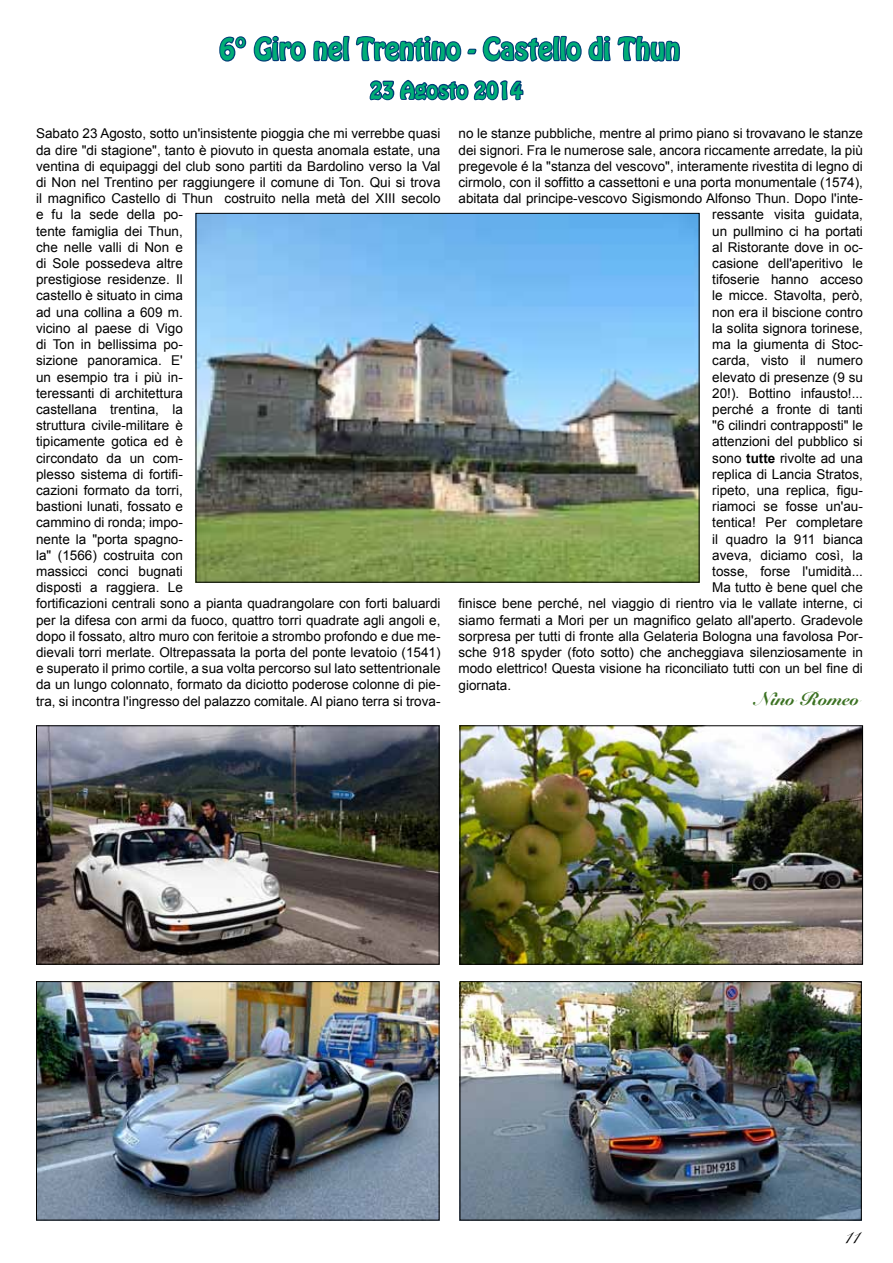
<style>
.page{position:relative;width:893px;height:1263px;background:#fff}
.page>*{position:absolute;margin:0;border:0;box-sizing:border-box;transform-origin:0 0}
.t1{font:27px "Hobo Std";color:#00ae76}
.t2{font:21px "Hobo Std";color:#00ae76}
.t3{font:21px "Snell Roundhand";color:#000}
.t4{font:900 18px "Snell Roundhand";color:#3c7223}
.t5{font:13.5px/16.2px "Arial";color:#000}
.s1{font-weight:700}
</style>
<div class="page">
<img style="left:198px;top:215px;width:499px;height:366px">
<img style="left:462px;top:983px;width:398px;height:235px">
<div style="left:460px;top:981px;width:402px;height:239px;border:1px solid #000"></div>
<img style="left:38px;top:983px;width:399px;height:235px">
<div style="left:36px;top:981px;width:403px;height:239px;border:1px solid #000"></div>
<svg style="left:219px;top:36px;width:28px;height:26px"></svg>
<svg style="left:253px;top:35px;width:427px;height:27px"></svg>
<img style="left:38px;top:727px;width:399px;height:235px">
<div style="left:36px;top:725px;width:403px;height:239px;border:1px solid #000"></div>
<img style="left:462px;top:727px;width:399px;height:235px">
<div style="left:460px;top:725px;width:403px;height:239px;border:1px solid #000"></div>
<svg style="left:369px;top:79px;width:155px;height:22px"></svg>
<h1 class="t1" style="left:219px;top:30px;width:462px">6° Giro nel Trentino - Castello di Thun</h1>
<h2 class="t2" style="left:370px;top:76px;width:154px">23 Agosto 2014</h2>
<p class="t5" style="left:36px;top:126px;width:406px">Sabato 23 Agosto, sotto un'insistente pioggia che mi verrebbe quasi da dire "di stagione", tanto è piovuto in questa anomala estate, una ventina di equipaggi del club sono partiti da Bardolino verso la Val di Non nel Trentino per raggiungere il comune di Ton. Qui si trova il magnifico Castello di Thun costruito nella metà del XIII secolo e fu la sede della po-<br>tente famiglia dei Thun,<br>che nelle valli di Non e<br>di Sole possedeva altre<br>prestigiose residenze. Il<br>castello è situato in cima<br>ad una collina a 609 m.<br>vicino al paese di Vigo<br>di Ton in bellissima po-<br>sizione panoramica. E'<br>un esempio tra i più in-<br>teressanti di architettura<br>castellana trentina, la<br>struttura civile-militare è<br>tipicamente gotica ed è<br>circondato da un com-<br>plesso sistema di fortifi-<br>cazioni formato da torri,<br>bastioni lunati, fossato e<br>cammino di ronda; impo-<br>nente la "porta spagno-<br>la" (1566) costruita con<br>massicci conci bugnati<br>disposti a raggiera. Le<br>fortificazioni centrali sono a pianta quadrangolare con forti baluardi per la difesa con armi da fuoco, quattro torri quadrate agli angoli e, dopo il fossato, altro muro con feritoie a strombo profondo e due me&shy;dievali torri merlate. Oltrepassata la porta del ponte levatoio (1541) e superato il primo cortile, a sua volta percorso sul lato settentrionale da un lungo colonnato, formato da diciotto poderose colonne di pie&shy;tra, si incontra l'ingresso del palazzo comitale. Al piano terra si trova-</p>
<p class="t5" style="left:459px;top:126px;width:406px">no le stanze pubbliche, mentre al primo piano si trovavano le stanze</p>
<p class="t5" style="left:459px;top:142px;width:406px">dei signori. Fra le numerose sale, ancora riccamente arredate, la più</p>
<p class="t5" style="left:459px;top:158px;width:406px">pregevole é la "stanza del vescovo", interamente rivestita di legno di</p>
<p class="t5" style="left:459px;top:174px;width:406px">cirmolo, con il soffitto a cassettoni e una porta monumentale (1574),</p>
<p class="t5" style="left:459px;top:191px;width:406px">abitata dal principe-vescovo Sigismondo Alfonso Thun. Dopo l'inte-</p>
<p class="t5" style="left:712px;top:207px;width:152px">ressante visita guidata,</p>
<p class="t5" style="left:712px;top:223px;width:152px">un pullmino ci ha portati</p>
<p class="t5" style="left:712px;top:239px;width:152px">al Ristorante dove in oc-</p>
<p class="t5" style="left:712px;top:255px;width:152px">casione dell'aperitivo le</p>
<p class="t5" style="left:712px;top:272px;width:152px">tifoserie hanno acceso</p>
<p class="t5" style="left:712px;top:288px;width:152px">le micce. Stavolta, però,</p>
<p class="t5" style="left:712px;top:304px;width:152px">non era il biscione contro</p>
<p class="t5" style="left:712px;top:320px;width:152px">la solita signora torinese,</p>
<p class="t5" style="left:712px;top:336px;width:152px">ma la giumenta di Stoc-</p>
<p class="t5" style="left:712px;top:353px;width:152px">carda, visto il numero</p>
<p class="t5" style="left:712px;top:369px;width:152px">elevato di presenze (9 su</p>
<p class="t5" style="left:712px;top:385px;width:152px">20!). Bottino infausto!...</p>
<p class="t5" style="left:712px;top:401px;width:152px">perché a fronte di tanti</p>
<p class="t5" style="left:712px;top:417px;width:152px">"6 cilindri contrapposti" le</p>
<p class="t5" style="left:712px;top:434px;width:152px">attenzioni del pubblico si</p>
<p class="t5" style="left:712px;top:450px;width:152px">sono <span class="s1">tutte</span> rivolte ad una</p>
<p class="t5" style="left:712px;top:466px;width:152px">replica di Lancia Stratos,</p>
<p class="t5" style="left:712px;top:482px;width:152px">ripeto, una replica, figu-</p>
<p class="t5" style="left:712px;top:498px;width:152px">riamoci se fosse un'au-</p>
<p class="t5" style="left:712px;top:515px;width:152px">tentica! Per completare</p>
<p class="t5" style="left:712px;top:531px;width:152px">il quadro la 911 bianca</p>
<p class="t5" style="left:712px;top:547px;width:152px">aveva, diciamo così, la</p>
<p class="t5" style="left:712px;top:563px;width:152px">tosse, forse l'umidità...</p>
<p class="t5" style="left:712px;top:579px;width:152px">Ma tutto è bene quel che</p>
<p class="t5" style="left:459px;top:596px;width:406px">finisce bene perché, nel viaggio di rientro via le vallate interne, ci</p>
<p class="t5" style="left:459px;top:612px;width:406px">siamo fermati a Mori per un magnifico gelato all'aperto. Gradevole</p>
<p class="t5" style="left:459px;top:628px;width:406px">sorpresa per tutti di fronte alla Gelateria Bologna una favolosa Por-</p>
<p class="t5" style="left:459px;top:644px;width:406px">sche 918 spyder (foto sotto) che ancheggiava silenziosamente in</p>
<p class="t5" style="left:459px;top:661px;width:406px">modo elettrico! Questa visione ha riconciliato tutti con un bel fine di</p>
<p class="t5" style="left:459px;top:677px;width:54px">giornata.</p>
<h3 class="t4" style="left:754px;top:688px;width:107px">Nino Romeo</h3>
<h2 class="t3" style="left:843px;top:1220px;width:17px">11</h2>
</div>
